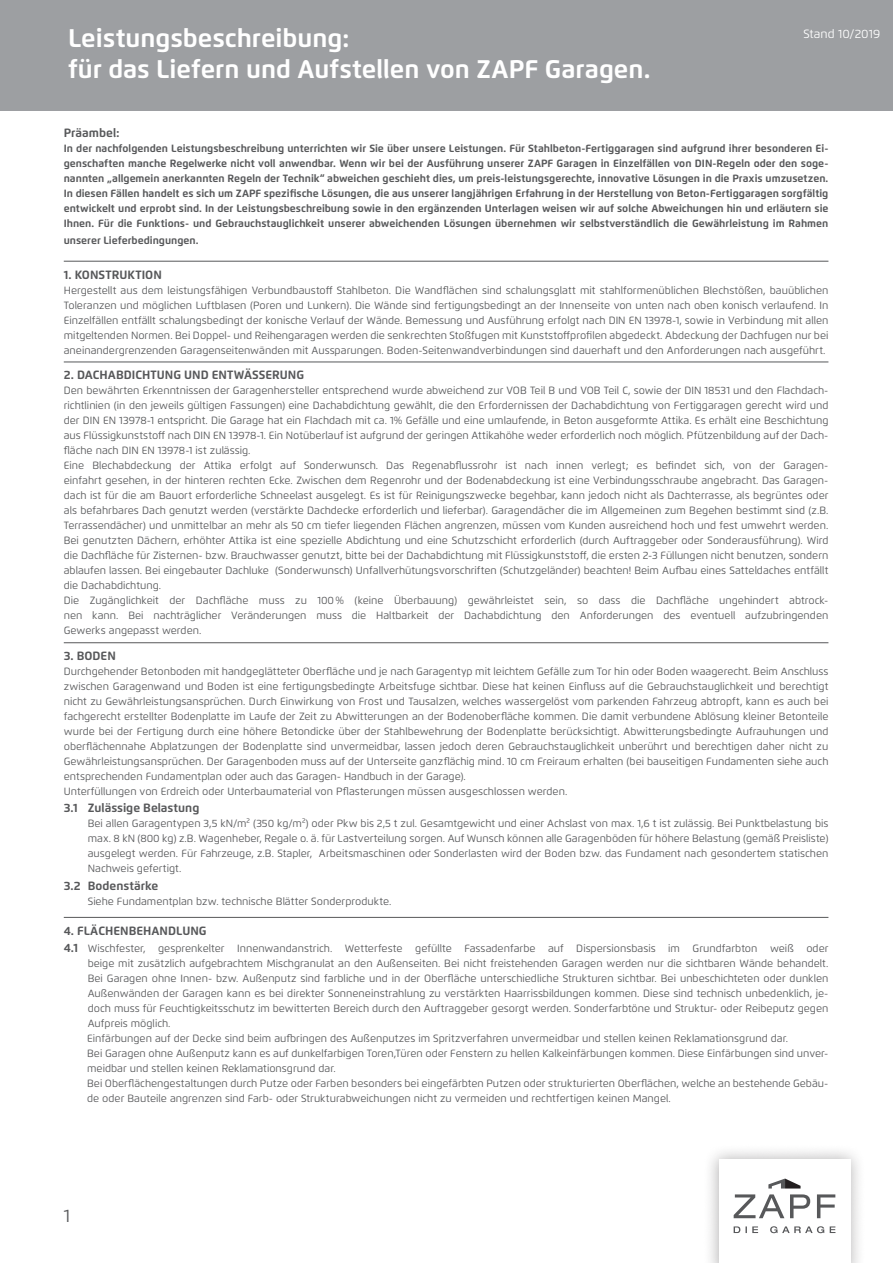
<style>
.page{position:relative;width:893px;height:1263px;background:#fff}
.page>*{position:absolute;margin:0;border:0;box-sizing:border-box;transform-origin:0 0}
.t1{font:700 25.5px "Flexo";color:#fff}
.t2{font:18px "Flexo";color:#57585a}
.t3{font:700 12px "Flexo";color:#57585a}
.t4{font:12px "Flexo";color:#fff}
.Text{font:10.5px/15px "Flexo";color:#57585a;text-align:justify}
.Text_eingerückt{font:10.5px/15px "Flexo";color:#57585a}
.t5{font:700 10.5px/15px "Flexo";color:#57585a;text-align:justify}
.s1{font-weight:700;font-size:12px}
</style>
<div class="page">
<div style="left:0;top:0;width:893px;height:111px;background:#9d9fa2"></div>
<hr style="left:64px;top:261px;width:764px;height:1px;background:#57585a">
<hr style="left:64px;top:362px;width:764px;height:1px;background:#57585a">
<hr style="left:64px;top:642px;width:764px;height:1px;background:#57585a">
<hr style="left:64px;top:917px;width:764px;height:1px;background:#57585a">
<div style="left:703px;top:1143px;width:163px;height:120px;background:#231f20;opacity:.35"></div>
<div style="left:719px;top:1159px;width:131px;height:104px;background:#fff"></div>
<svg style="left:734px;top:1194px;width:101px;height:24px"></svg>
<svg style="left:768px;top:1178px;width:32px;height:10px"></svg>
<svg style="left:734px;top:1226px;width:101px;height:7px"></svg>
<p class="t1" style="left:68px;top:23px;width:283px">Leistungsbeschreibung:</p>
<p class="t1" style="left:68px;top:53px;width:584px">für das Liefern und Aufstellen von ZAPF Garagen.</p>
<p class="t4" style="left:803px;top:27px;width:78px">Stand 10/2019</p>
<p class="t3" style="left:64px;top:125px;width:57px">Präambel:</p>
<p class="t5" style="left:64px;top:141px;width:766px">In der nachfolgenden Leistungsbeschreibung unterrichten wir Sie über unsere Leistungen. Für Stahlbeton-Fertiggaragen sind aufgrund ihrer besonderen Ei&shy;genschaften manche Regelwerke nicht voll anwendbar. Wenn wir bei der Ausführung unserer ZAPF Garagen in Einzelfällen von DIN-Regeln oder den soge&shy;nannten „allgemein anerkannten Regeln der Technik“ abweichen geschieht dies, um preis-leistungsgerechte, innovative Lösungen in die Praxis umzusetzen.<br>In diesen Fällen handelt es sich um ZAPF spezifische Lösungen, die aus unserer langjährigen Erfahrung in der Herstellung von Beton-Fertiggaragen sorgfältig entwickelt und erprobt sind. In der Leistungsbeschreibung sowie in den ergänzenden Unterlagen weisen wir auf solche Abweichungen hin und erläutern sie Ihnen. Für die Funktions- und Gebrauchstauglichkeit unserer abweichenden Lösungen übernehmen wir selbstverständlich die Gewährleistung im Rahmen</p>
<p class="t5" style="left:64px;top:233px;width:136px">unserer Lieferbedingungen.</p>
<p class="t3" style="left:64px;top:267px;width:100px">1. KONSTRUKTION</p>
<p class="Text" style="left:64px;top:282px;width:766px">Hergestellt aus dem leistungsfähigen Verbundbaustoff Stahlbeton. Die Wandflächen sind schalungsglatt mit stahlformenüblichen Blechstößen, bauüblichen Toleranzen und möglichen Luftblasen (Poren und Lunkern). Die Wände sind fertigungsbedingt an der Innenseite von unten nach oben konisch verlaufend. In Einzelfällen entfällt schalungsbedingt der konische Verlauf der Wände. Bemessung und Ausführung erfolgt nach DIN EN 13978-1, sowie in Verbindung mit allen mitgeltenden Normen. Bei Doppel- und Reihengaragen werden die senkrechten Stoßfugen mit Kunststoffprofilen abgedeckt. Abdeckung der Dachfugen nur bei aneinandergrenzenden Garagenseitenwänden mit Aussparungen. Boden-Seitenwandverbindungen sind dauerhaft und den Anforderungen nach ausgeführt.</p>
<p class="t3" style="left:64px;top:368px;width:242px">2. DACHABDICHTUNG UND ENTWÄSSERUNG</p>
<p class="Text" style="left:64px;top:383px;width:766px">Den bewährten Erkenntnissen der Garagenhersteller entsprechend wurde abweichend zur VOB Teil B und VOB Teil C, sowie der DIN 18531 und den Flachdach&shy;richtlinien (in den jeweils gültigen Fassungen) eine Dachabdichtung gewählt, die den Erfordernissen der Dachabdichtung von Fertiggaragen gerecht wird und der DIN EN 13978-1 entspricht. Die Garage hat ein Flachdach mit ca. 1% Gefälle und eine umlaufende, in Beton ausgeformte Attika. Es erhält eine Beschichtung aus Flüssigkunststoff nach DIN EN 13978-1. Ein Notüberlauf ist aufgrund der geringen Attikahöhe weder erforderlich noch möglich. Pfützenbildung auf der Dach&shy;fläche nach DIN EN 13978-1 ist zulässig.</p>
<p class="Text" style="left:64px;top:458px;width:766px;text-align:left">Eine Blechabdeckung der Attika erfolgt auf Sonderwunsch. Das Regenabflussrohr ist nach innen verlegt; es befindet sich, von der Garagen‑ einfahrt gesehen, in der hinteren rechten Ecke. Zwischen dem Regenrohr und der Bodenabdeckung ist eine Verbindungsschraube angebracht. Das Garagen&shy;dach ist für die am Bauort erforderliche Schneelast ausgelegt. Es ist für Reinigungszwecke begehbar, kann jedoch nicht als Dachterrasse, als begrüntes oder als befahrbares Dach genutzt werden (verstärkte Dachdecke erforderlich und lieferbar). Garagendächer die im Allgemeinen zum Begehen bestimmt sind (z.B.<br>Terrassendächer) und unmittelbar an mehr als 50 cm tiefer liegenden Flächen angrenzen, müssen vom Kunden ausreichend hoch und fest umwehrt werden.<br>Bei genutzten Dächern, erhöhter Attika ist eine spezielle Abdichtung und eine Schutzschicht erforderlich (durch Auftraggeber oder Sonderausführung). Wird die Dachfläche für Zisternen- bzw. Brauchwasser genutzt, bitte bei der Dachabdichtung mit Flüssigkunststoff, die ersten 2-3 Füllungen nicht benutzen, sondern ablaufen lassen. Bei eingebauter Dachluke (Sonderwunsch) Unfallverhütungsvorschriften (Schutzgeländer) beachten! Beim Aufbau eines Satteldaches entfällt die Dachabdichtung.</p>
<p class="Text" style="left:64px;top:593px;width:766px">Die Zugänglichkeit der Dachfläche muss zu 100% (keine Überbauung) gewährleistet sein, so dass die Dachfläche ungehindert abtrock&shy;nen kann. Bei nachträglicher Veränderungen muss die Haltbarkeit der Dachabdichtung den Anforderungen des eventuell aufzubringenden Gewerks angepasst werden.</p>
<p class="t3" style="left:64px;top:649px;width:54px">3. BODEN</p>
<p class="Text" style="left:64px;top:664px;width:766px">Durchgehender Betonboden mit handgeglätteter Oberfläche und je nach Garagentyp mit leichtem Gefälle zum Tor hin oder Boden waagerecht. Beim Anschluss zwischen Garagenwand und Boden ist eine fertigungsbedingte Arbeitsfuge sichtbar. Diese hat keinen Einfluss auf die Gebrauchstauglichkeit und berechtigt nicht zu Gewährleistungsansprüchen. Durch Einwirkung von Frost und Tausalzen, welches wassergelöst vom parkenden Fahrzeug abtropft, kann es auch bei fachgerecht erstellter Bodenplatte im Laufe der Zeit zu Abwitterungen an der Bodenoberfläche kommen. Die damit verbundene Ablösung kleiner Betonteile wurde bei der Fertigung durch eine höhere Betondicke über der Stahlbewehrung der Bodenplatte berücksichtigt. Abwitterungsbedingte Aufrauhungen und oberflächennahe Abplatzungen der Bodenplatte sind unvermeidbar, lassen jedoch deren Gebrauchstauglichkeit unberührt und berechtigen daher nicht zu Gewährleistungsansprüchen. Der Garagenboden muss auf der Unterseite ganzflächig mind. 10 cm Freiraum erhalten (bei bauseitigen Fundamenten siehe auch entsprechenden Fundamentplan oder auch das Garagen- Handbuch in der Garage).</p>
<p class="Text" style="left:64px;top:784px;width:505px">Unterfüllungen von Erdreich oder Unterbaumaterial von Pflasterungen müssen ausgeschlossen werden.</p>
<p class="t3" style="left:64px;top:801px;width:137px">3.1 Zulässige Belastung</p>
<p class="Text" style="left:88px;top:816px;width:742px">Bei allen Garagentypen 3,5 kN/m² (350 kg/m²) oder Pkw bis 2,5 t zul. Gesamtgewicht und einer Achslast von max. 1,6 t ist zulässig. Bei Punktbelastung bis max. 8 kN (800 kg) z.B. Wagenheber, Regale o. ä. für Lastverteilung sorgen. Auf Wunsch können alle Garagenböden für höhere Belastung (gemäß Preisliste) ausgelegt werden. Für Fahrzeuge, z.B. Stapler, Arbeitsmaschinen oder Sonderlasten wird der Boden bzw. das Fundament nach gesondertem statischen Nachweis gefertigt.</p>
<p class="t3" style="left:64px;top:878px;width:96px">3.2 Bodenstärke</p>
<p class="Text_eingerückt" style="left:88px;top:893px;width:305px">Siehe Fundamentplan bzw. technische Blätter Sonderprodukte.</p>
<p class="t3" style="left:64px;top:923px;width:144px">4. FLÄCHENBEHANDLUNG</p>
<p class="Text_eingerückt" style="left:88px;top:941px;width:742px;text-align:justify;text-indent:-24px"><span class="s1">4.1</span> Wischfester, gesprenkelter Innenwandanstrich. Wetterfeste gefüllte Fassadenfarbe auf Dispersionsbasis im Grundfarbton weiß oder beige mit zusätzlich aufgebrachtem Mischgranulat an den Außenseiten. Bei nicht freistehenden Garagen werden nur die sichtbaren Wände behandelt.<br>Bei Garagen ohne Innen- bzw. Außenputz sind farbliche und in der Oberfläche unterschiedliche Strukturen sichtbar. Bei unbeschichteten oder dunklen Außenwänden der Garagen kann es bei direkter Sonneneinstrahlung zu verstärkten Haarrissbildungen kommen. Diese sind technisch unbedenklich, je&shy;doch muss für Feuchtigkeitsschutz im bewitterten Bereich durch den Auftraggeber gesorgt werden. Sonderfarbtöne und Struktur- oder Reibeputz gegen Aufpreis möglich.</p>
<p class="Text_eingerückt" style="left:87px;top:1031px;width:702px">Einfärbungen auf der Decke sind beim aufbringen des Außenputzes im Spritzverfahren unvermeidbar und stellen keinen Reklamationsgrund dar.</p>
<p class="Text_eingerückt" style="left:87px;top:1046px;width:743px">Bei Garagen ohne Außenputz kann es auf dunkelfarbigen Toren,Türen oder Fenstern zu hellen Kalkeinfärbungen kommen. Diese Einfärbungen sind unver&shy;meidbar und stellen keinen Reklamationsgrund dar.</p>
<p class="Text_eingerückt" style="left:87px;top:1076px;width:743px">Bei Oberflächengestaltungen durch Putze oder Farben besonders bei eingefärbten Putzen oder strukturierten Oberflächen, welche an bestehende Gebäu&shy;de oder Bauteile angrenzen sind Farb- oder Strukturabweichungen nicht zu vermeiden und rechtfertigen keinen Mangel.</p>
<p class="t2" style="left:64px;top:1205px;width:8px">1</p>
</div>
